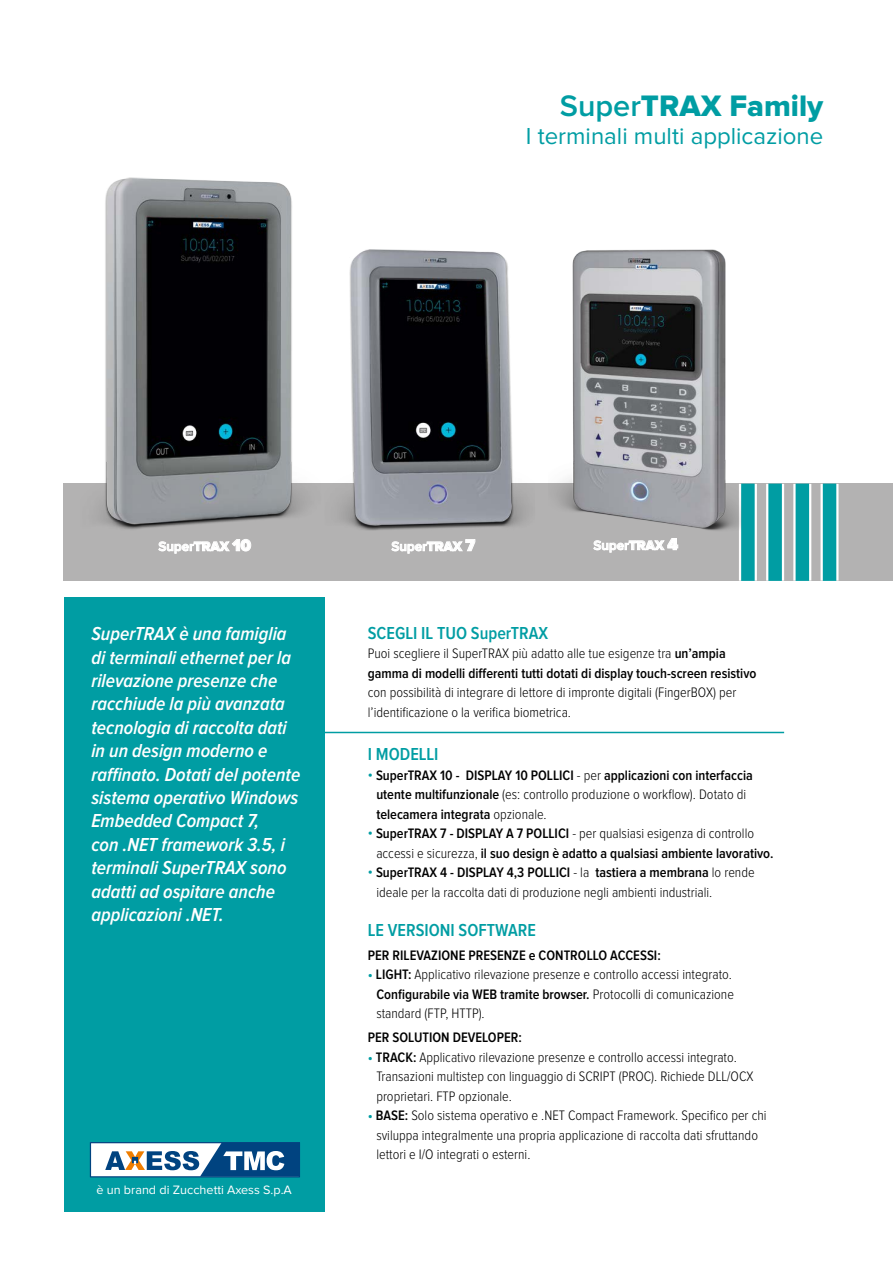
<style>
.page{position:relative;width:893px;height:1263px;background:#fff}
.page>*{position:absolute;margin:0;border:0;box-sizing:border-box;transform-origin:0 0}
.t1{font:30.75px "Proxima Nova Extrabld";color:#009da3}
.t2{font:24px "Proxima Nova";color:#009da3}
.t3{font:italic 600 19.5px/23.4px "Proxima Nova Cond";color:#fff}
.t4{font:600 18px "Proxima Nova Cond";color:#009da3}
.t5{font:300 14.25px/19.5px "Proxima Nova Cond";color:#000}
.t6{font:600 14.25px/19.5px "Proxima Nova Cond";color:#000}
.t7{font:600 13.35px "Proxima Nova";color:#fff}
.t8{font:12.6px "Proxima Nova";color:#fff}
.s1{font-family:"Proxima Nova";font-weight:600}
.s2{font-family:"Proxima Nova Extrabld";font-weight:400}
.s3{font-weight:900;font-size:16.8px}
.s4{font-weight:300}
.s5{color:#009da3}
.s6{font-weight:600;color:#009da3}
.s7{font-weight:600}
</style>
<div class="page">
<div style="left:64px;top:597px;width:260px;height:615px;background:#009da3"></div>
<svg style="left:90px;top:1142px;width:210px;height:35px;background:#819fba"></svg>
<div style="left:64px;top:484px;width:829px;height:97px;background:#b3b2b2"></div>
<div style="left:739px;top:484px;width:18px;height:97px;background:#fff"></div>
<div style="left:741px;top:484px;width:14px;height:97px;background:#009da3"></div>
<div style="left:766px;top:484px;width:18px;height:97px;background:#fff"></div>
<div style="left:768px;top:484px;width:14px;height:97px;background:#009da3"></div>
<svg style="left:793px;top:484px;width:18px;height:97px"></svg>
<div style="left:796px;top:484px;width:13px;height:97px;background:#009da3"></div>
<svg style="left:820px;top:484px;width:18px;height:97px"></svg>
<div style="left:823px;top:484px;width:13px;height:97px;background:#009da3"></div>
<svg style="left:158px;top:539px;width:93px;height:15px"></svg>
<svg style="left:391px;top:539px;width:84px;height:15px"></svg>
<svg style="left:593px;top:541px;width:85px;height:12px"></svg>
<img style="left:63px;top:177px;width:261px;height:349px">
<img style="left:324px;top:249px;width:211px;height:282px">
<img style="left:548px;top:249px;width:194px;height:292px">
<hr style="left:310px;top:732px;width:474px;height:1px;background:#009da3">
<h1 class="t1" style="left:560px;top:91px;width:265px"><span class="s1">Super</span>TRAX Family</h1>
<h2 class="t2" style="left:526px;top:125px;width:299px">I terminali multi applicazione</h2>
<p class="t7" style="left:158px;top:540px;width:94px">Super<span class="s2">TRAX</span> <span class="s3">10</span></p>
<p class="t7" style="left:391px;top:540px;width:85px">Super<span class="s2">TRAX</span> <span class="s3">7</span></p>
<p class="t7" style="left:593px;top:539px;width:86px">Super<span class="s2">TRAX</span> <span class="s3">4</span></p>
<p class="t3" style="left:91px;top:623px;width:210px">SuperTRAX è una famiglia di terminali ethernet per la rilevazione presenze che racchiude la più avanzata tecnologia di raccolta dati in un design moderno e raffinato. Dotati del potente sistema operativo Windows<br>Embedded Compact 7,<br>con .NET framework 3.5, i terminali SuperTRAX sono adatti ad ospitare anche applicazioni .NET.</p>
<p class="t8" style="left:96px;top:1184px;width:197px">è un brand di Zucchetti Axess S.p.A</p>
<p class="t4" style="left:368px;top:625px;width:182px">SCEGLI IL TUO SuperTRAX</p>
<p class="t6" style="left:368px;top:644px;width:390px"><span class="s4">Puoi scegliere il SuperTRAX più adatto alle tue esigenze tra</span> un’ampia gamma di modelli differenti tutti dotati di display touch-screen resistivo</p>
<p class="t5" style="left:368px;top:683px;width:370px">con possibilità di integrare di lettore di impronte digitali (FingerBOX) per l’identificazione o la verifica biometrica.</p>
<p class="t4" style="left:368px;top:746px;width:72px">I MODELLI</p>
<p class="t6" style="left:376px;top:766px;width:378px;text-indent:-9px"><span class="s5">•</span> SuperTRAX 10 - DISPLAY 10 POLLICI <span class="s4">- per</span> applicazioni con interfaccia utente multifunzionale <span class="s4">(es: controllo produzione o workflow). Dotato di </span>telecamera integrata <span class="s4">opzionale.</span></p>
<p class="t6" style="left:376px;top:824px;width:399px;text-indent:-9px"><span class="s5">•</span> SuperTRAX 7 - DISPLAY A 7 POLLICI <span class="s4">- per qualsiasi esigenza di controllo accessi e sicurezza,</span> il suo design è adatto a qualsiasi ambiente lavorativo.</p>
<p class="t5" style="left:376px;top:863px;width:380px;text-indent:-9px"><span class="s6">•</span> <span class="s7">SuperTRAX 4 - DISPLAY 4,3 POLLICI</span> - la <span class="s7">tastiera a membrana</span> lo rende ideale per la raccolta dati di produzione negli ambienti industriali.</p>
<p class="t4" style="left:368px;top:922px;width:170px">LE VERSIONI SOFTWARE</p>
<p class="t6" style="left:368px;top:946px;width:294px">PER RILEVAZIONE PRESENZE e CONTROLLO ACCESSI:</p>
<p class="t5" style="left:376px;top:965px;width:359px;text-indent:-9px"><span class="s6">•</span> <span class="s7">LIGHT:</span> Applicativo rilevazione presenze e controllo accessi integrato.<br><span class="s7">Configurabile via WEB tramite browser.</span> Protocolli di comunicazione standard (FTP, HTTP).</p>
<p class="t6" style="left:368px;top:1028px;width:155px">PER SOLUTION DEVELOPER:</p>
<p class="t5" style="left:376px;top:1048px;width:379px;text-indent:-9px"><span class="s6">•</span> <span class="s7">TRACK:</span> Applicativo rilevazione presenze e controllo accessi integrato.<br>Transazioni multistep con linguaggio di SCRIPT (PROC). Richiede DLL/OCX proprietari. FTP opzionale.</p>
<p class="t5" style="left:376px;top:1106px;width:392px;text-indent:-9px"><span class="s6">•</span> <span class="s7">BASE:</span> Solo sistema operativo e .NET Compact Framework. Specifico per chi sviluppa integralmente una propria applicazione di raccolta dati sfruttando lettori e I/O integrati o esterni.</p>
</div>
